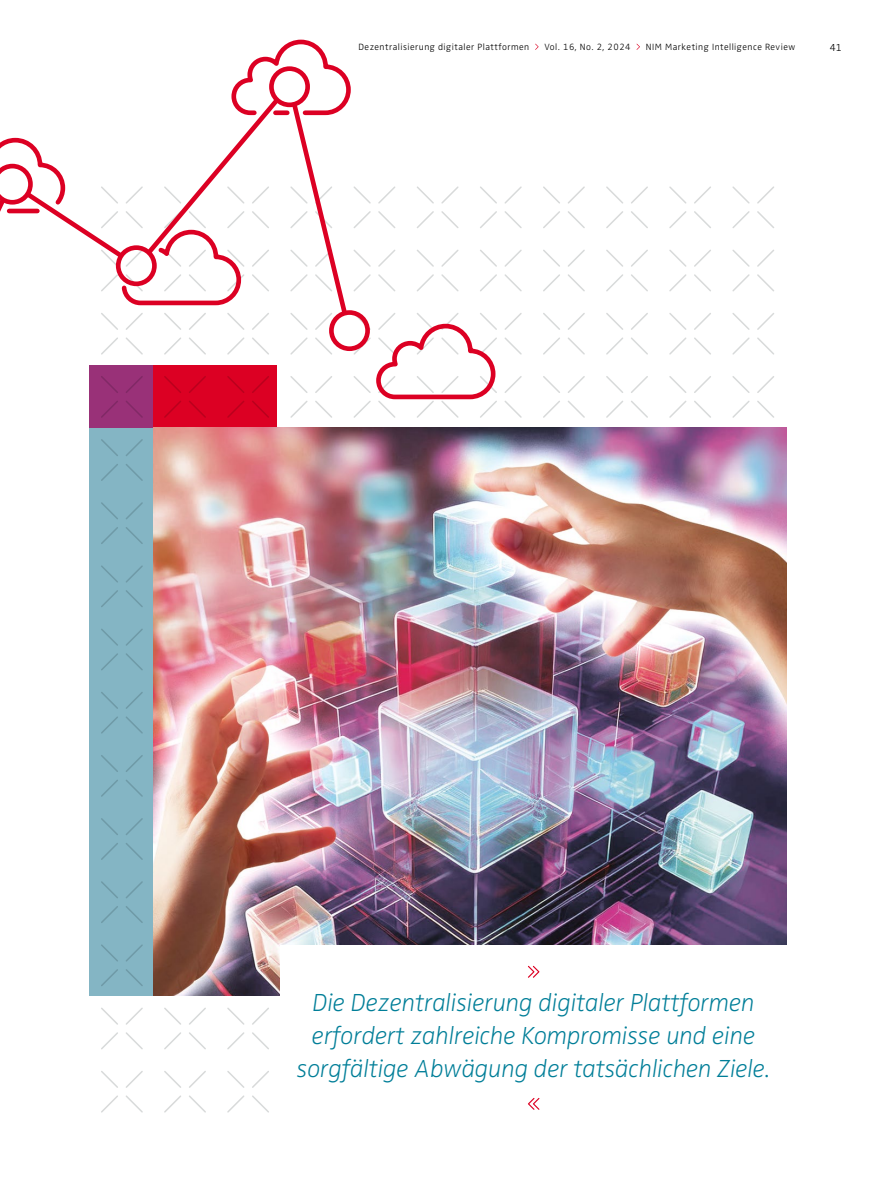
<style>
.page{position:relative;width:893px;height:1191px;background:#fff}
.page>*{position:absolute;margin:0;border:0;box-sizing:border-box;transform-origin:0 0}
.t1{font:italic 300 expanded 25.5px/33px "Zwo OT";letter-spacing:-.01em;color:#007e98;text-align:center}
.t2{font:300 10.5px "Zwo OT";color:#000}
.t3{font:300 9.3px "Zwo OT";letter-spacing:.05em;color:#000}
</style>
<div class="page">
<div style="left:89px;top:428px;width:698px;height:567px;background:#84b5c4"></div>
<div style="left:89px;top:365px;width:64px;height:63px;background:#993178"></div>
<div style="left:153px;top:365px;width:123px;height:63px;background:#dc0023"></div>
<svg style="left:227px;top:1071px;width:42px;height:42px"></svg>
<svg style="left:164px;top:1071px;width:42px;height:42px"></svg>
<svg style="left:101px;top:1071px;width:42px;height:42px"></svg>
<svg style="left:227px;top:1007px;width:42px;height:43px"></svg>
<svg style="left:164px;top:1008px;width:42px;height:42px"></svg>
<svg style="left:101px;top:1007px;width:42px;height:43px"></svg>
<svg style="left:101px;top:944px;width:42px;height:42px"></svg>
<svg style="left:101px;top:881px;width:42px;height:42px"></svg>
<svg style="left:101px;top:818px;width:42px;height:42px"></svg>
<svg style="left:101px;top:755px;width:42px;height:42px"></svg>
<svg style="left:101px;top:692px;width:42px;height:42px"></svg>
<svg style="left:101px;top:629px;width:42px;height:41px"></svg>
<svg style="left:101px;top:565px;width:42px;height:42px"></svg>
<svg style="left:101px;top:502px;width:42px;height:42px"></svg>
<svg style="left:101px;top:439px;width:42px;height:42px"></svg>
<svg style="left:732px;top:376px;width:42px;height:42px"></svg>
<svg style="left:669px;top:376px;width:42px;height:42px"></svg>
<svg style="left:606px;top:376px;width:42px;height:42px"></svg>
<svg style="left:543px;top:376px;width:42px;height:42px"></svg>
<svg style="left:480px;top:376px;width:42px;height:42px"></svg>
<svg style="left:417px;top:401px;width:42px;height:17px"></svg>
<svg style="left:354px;top:401px;width:41px;height:17px"></svg>
<svg style="left:290px;top:401px;width:42px;height:17px"></svg>
<svg style="left:227px;top:401px;width:42px;height:17px"></svg>
<svg style="left:164px;top:401px;width:42px;height:17px"></svg>
<svg style="left:101px;top:401px;width:42px;height:17px"></svg>
<svg style="left:732px;top:313px;width:42px;height:42px"></svg>
<svg style="left:669px;top:313px;width:42px;height:42px"></svg>
<svg style="left:606px;top:313px;width:42px;height:42px"></svg>
<svg style="left:543px;top:313px;width:42px;height:42px"></svg>
<svg style="left:504px;top:313px;width:18px;height:42px"></svg>
<svg style="left:732px;top:249px;width:42px;height:43px"></svg>
<svg style="left:669px;top:249px;width:42px;height:43px"></svg>
<svg style="left:606px;top:250px;width:42px;height:42px"></svg>
<svg style="left:543px;top:250px;width:42px;height:42px"></svg>
<svg style="left:505px;top:250px;width:17px;height:41px"></svg>
<svg style="left:732px;top:186px;width:42px;height:42px"></svg>
<svg style="left:669px;top:186px;width:42px;height:42px"></svg>
<svg style="left:606px;top:186px;width:42px;height:42px"></svg>
<svg style="left:543px;top:186px;width:42px;height:42px"></svg>
<svg style="left:504px;top:186px;width:18px;height:42px"></svg>
<img style="left:153px;top:428px;width:634px;height:567px">
<div style="left:281px;top:945px;width:506px;height:219px;background:#fff"></div>
<svg style="left:478px;top:943px;width:108px;height:35px"></svg>
<svg style="left:528px;top:1098px;width:12px;height:12px"></svg>
<svg style="left:104px;top:186px;width:394px;height:215px"></svg>
<svg style="left:101px;top:186px;width:271px;height:194px"></svg>
<svg style="left:0;top:39px;width:353px;height:333px"></svg>
<svg style="left:535px;top:44px;width:4px;height:6px"></svg>
<p class="t3" style="left:358px;top:41px;width:172px">Dezentralisierung digitaler Plattformen</p>
<p class="t3" style="left:544px;top:41px;width:88px">Vol. 16, No. 2, 2024</p>
<p class="t3" style="left:646px;top:41px;width:151px">NIM Marketing Intelligence Review</p>
<p class="t2" style="left:830px;top:41px;width:14px">41</p>
<p class="t1" style="left:297px;top:986px;width:475px">Die Dezentralisierung digitaler Plattformen erfordert zahlreiche Kompromisse und eine sorgfältige Abwägung der tatsächlichen Ziele.</p>
</div>
